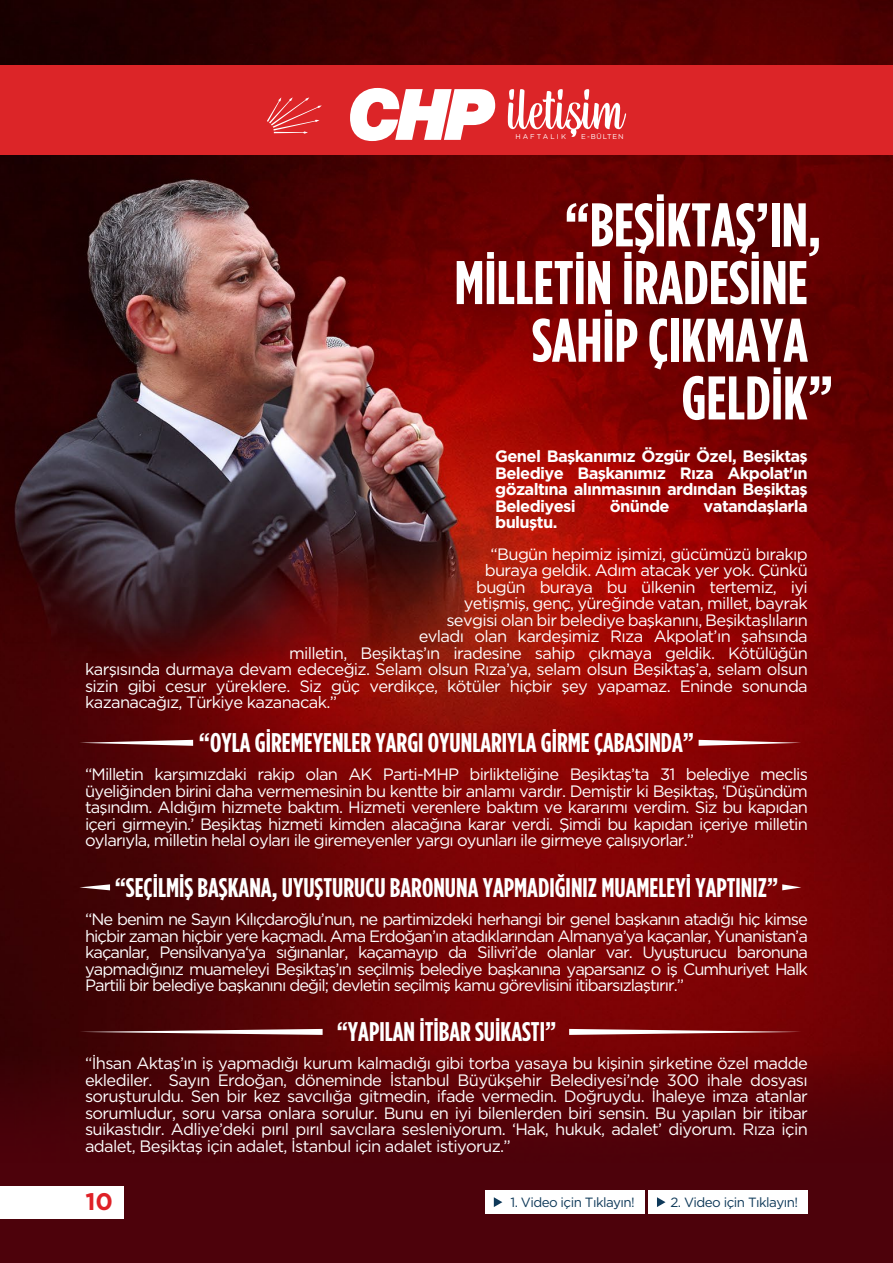
<style>
.page{position:relative;width:893px;height:1263px;background:#fff}
.page>*{position:absolute;margin:0;border:0;box-sizing:border-box;transform-origin:0 0}
.t1{font:700 61.5px "Gotham Cond";color:#fff}
.t2{font:700 27px "Gotham Cond";color:#fff}
.t3{font:700 24px "Gotham";color:#df2127}
.t4{font:16.5px/16.5px "Gotham";letter-spacing:-.04em;color:#fff;text-align:justify}
.t5{font:700 16.5px/16.5px "Gotham";letter-spacing:-.04em;color:#fff;text-align:justify}
.t6{font:13.35px "Gotham";letter-spacing:-.04em;color:#0e3959}
.t7{font:6.9px "Gotham";letter-spacing:.3em;color:#fff}
.t8{font:6.9px "Gotham";letter-spacing:.255em;color:#fff}
</style>
<div class="page">
<img style="left:0;top:0;width:893px;height:1052px">
<svg style="left:0;top:1052px;width:893px;height:211px;background:#510209"></svg>
<svg style="left:79px;top:740px;width:114px;height:6px"></svg>
<svg style="left:699px;top:740px;width:102px;height:6px"></svg>
<svg style="left:79px;top:884px;width:31px;height:6px"></svg>
<svg style="left:782px;top:884px;width:19px;height:6px"></svg>
<svg style="left:79px;top:1029px;width:244px;height:6px"></svg>
<svg style="left:569px;top:1029px;width:232px;height:6px"></svg>
<div style="left:0;top:66px;width:893px;height:89px;background:#dc2528"></div>
<svg style="left:267px;top:97px;width:55px;height:37px"></svg>
<svg style="left:507px;top:89px;width:119px;height:48px"></svg>
<svg style="left:350px;top:88px;width:145px;height:53px"></svg>
<div style="left:0;top:1186px;width:124px;height:32px;background:#fff"></div>
<div style="left:485px;top:1190px;width:160px;height:24px;background:#fff"></div>
<svg style="left:494px;top:1197px;width:8px;height:10px"></svg>
<div style="left:648px;top:1190px;width:160px;height:24px;background:#fff"></div>
<svg style="left:657px;top:1197px;width:8px;height:10px"></svg>
<p class="t7" style="left:515px;top:132px;width:52px">HAFTALIK</p>
<p class="t8" style="left:581px;top:132px;width:44px">E-BÜLTEN</p>
<h1 class="t1" style="left:564px;top:189px;width:259px">“BEŞİKTAŞ’IN,</h1>
<h1 class="t1" style="left:454px;top:246px;width:355px">MİLLETİN İRADESİNE</h1>
<h1 class="t1" style="left:532px;top:304px;width:277px">SAHİP ÇIKMAYA</h1>
<h1 class="t1" style="left:681px;top:362px;width:153px">GELDİK”</h1>
<p class="t5" style="left:495px;top:448px;width:314px">Genel Başkanımız Özgür Özel, Beşiktaş Belediye Başkanımız Rıza Akpolat'ın gözaltına alınmasının ardından Beşiktaş Belediyesi</p>
<p class="t5" style="left:610px;top:498px;width:61px">önünde</p>
<p class="t5" style="left:704px;top:498px;width:106px">vatandaşlarla</p>
<p class="t5" style="left:495px;top:514px;width:64px">buluştu.</p>
<p class="t4" style="left:491px;top:545px;width:319px">“Bugün hepimiz işimizi, gücümüzü bırakıp</p>
<p class="t4" style="left:485px;top:562px;width:325px">buraya geldik. Adım atacak yer yok. Çünkü</p>
<p class="t4" style="left:476px;top:578px;width:333px">bugün buraya bu ülkenin tertemiz, iyi</p>
<p class="t4" style="left:464px;top:595px;width:346px">yetişmiş, genç, yüreğinde vatan, millet, bayrak</p>
<p class="t4" style="left:446px;top:611px;width:363px">sevgisi olan bir belediye başkanını, Beşiktaşlıların</p>
<p class="t4" style="left:419px;top:628px;width:391px">evladı olan kardeşimiz Rıza Akpolat’ın şahsında</p>
<p class="t4" style="left:289px;top:644px;width:520px">milletin, Beşiktaş’ın iradesine sahip çıkmaya geldik. Kötülüğün</p>
<p class="t4" style="left:85px;top:661px;width:724px">karşısında durmaya devam edeceğiz. Selam olsun Rıza’ya, selam olsun Beşiktaş’a, selam olsun</p>
<p class="t4" style="left:85px;top:677px;width:724px">sizin gibi cesur yüreklere. Siz güç verdikçe, kötüler hiçbir şey yapamaz. Eninde sonunda</p>
<p class="t4" style="left:85px;top:694px;width:254px">kazanacağız, Türkiye kazanacak.”</p>
<h2 class="t2" style="left:199px;top:727px;width:497px">“OYLA GİREMEYENLER YARGI OYUNLARIYLA GİRME ÇABASINDA”</h2>
<p class="t4" style="left:85px;top:766px;width:724px">“Milletin karşımızdaki rakip olan AK Parti-MHP birlikteliğine Beşiktaş’ta 31 belediye meclis üyeliğinden birini daha vermemesinin bu kentte bir anlamı vardır. Demiştir ki Beşiktaş, ‘Düşündüm taşındım. Aldığım hizmete baktım. Hizmeti verenlere baktım ve kararımı verdim. Siz bu kapıdan içeri girmeyin.’ Beşiktaş hizmeti kimden alacağına karar verdi. Şimdi bu kapıdan içeriye milletin oylarıyla, milletin helal oyları ile giremeyenler yargı oyunları ile girmeye çalışıyorlar.”</p>
<h2 class="t2" style="left:115px;top:872px;width:665px">“SEÇİLMİŞ BAŞKANA, UYUŞTURUCU BARONUNA YAPMADIĞINIZ MUAMELEYİ YAPTINIZ”</h2>
<p class="t4" style="left:85px;top:911px;width:724px">“Ne benim ne Sayın Kılıçdaroğlu’nun, ne partimizdeki herhangi bir genel başkanın atadığı hiç kimse hiçbir zaman hiçbir yere kaçmadı. Ama Erdoğan’ın atadıklarından Almanya’ya kaçanlar, Yunanistan’a kaçanlar, Pensilvanya‘ya sığınanlar, kaçamayıp da Silivri’de olanlar var. Uyuşturucu baronuna yapmadığınız muameleyi Beşiktaş’ın seçilmiş belediye başkanına yaparsanız o iş Cumhuriyet Halk Partili bir belediye başkanını değil; devletin seçilmiş kamu görevlisini itibarsızlaştırır.”</p>
<h2 class="t2" style="left:337px;top:1016px;width:221px">“YAPILAN İTİBAR SUİKASTI”</h2>
<p class="t4" style="left:85px;top:1055px;width:724px">“İhsan Aktaş’ın iş yapmadığı kurum kalmadığı gibi torba yasaya bu kişinin şirketine özel madde eklediler. Sayın Erdoğan, döneminde İstanbul Büyükşehir Belediyesi’nde 300 ihale dosyası soruşturuldu. Sen bir kez savcılığa gitmedin, ifade vermedin. Doğruydu. İhaleye imza atanlar sorumludur, soru varsa onlara sorulur. Bunu en iyi bilenlerden biri sensin. Bu yapılan bir itibar suikastıdır. Adliye’deki pırıl pırıl savcılara sesleniyorum. ‘Hak, hukuk, adalet’ diyorum. Rıza için adalet, Beşiktaş için adalet, İstanbul için adalet istiyoruz.”</p>
<h3 class="t3" style="left:85px;top:1185px;width:29px">10</h3>
<p class="t6" style="left:510px;top:1193px;width:126px">1. Video için Tıklayın!</p>
<p class="t6" style="left:670px;top:1193px;width:129px">2. Video için Tıklayın!</p>
</div>
